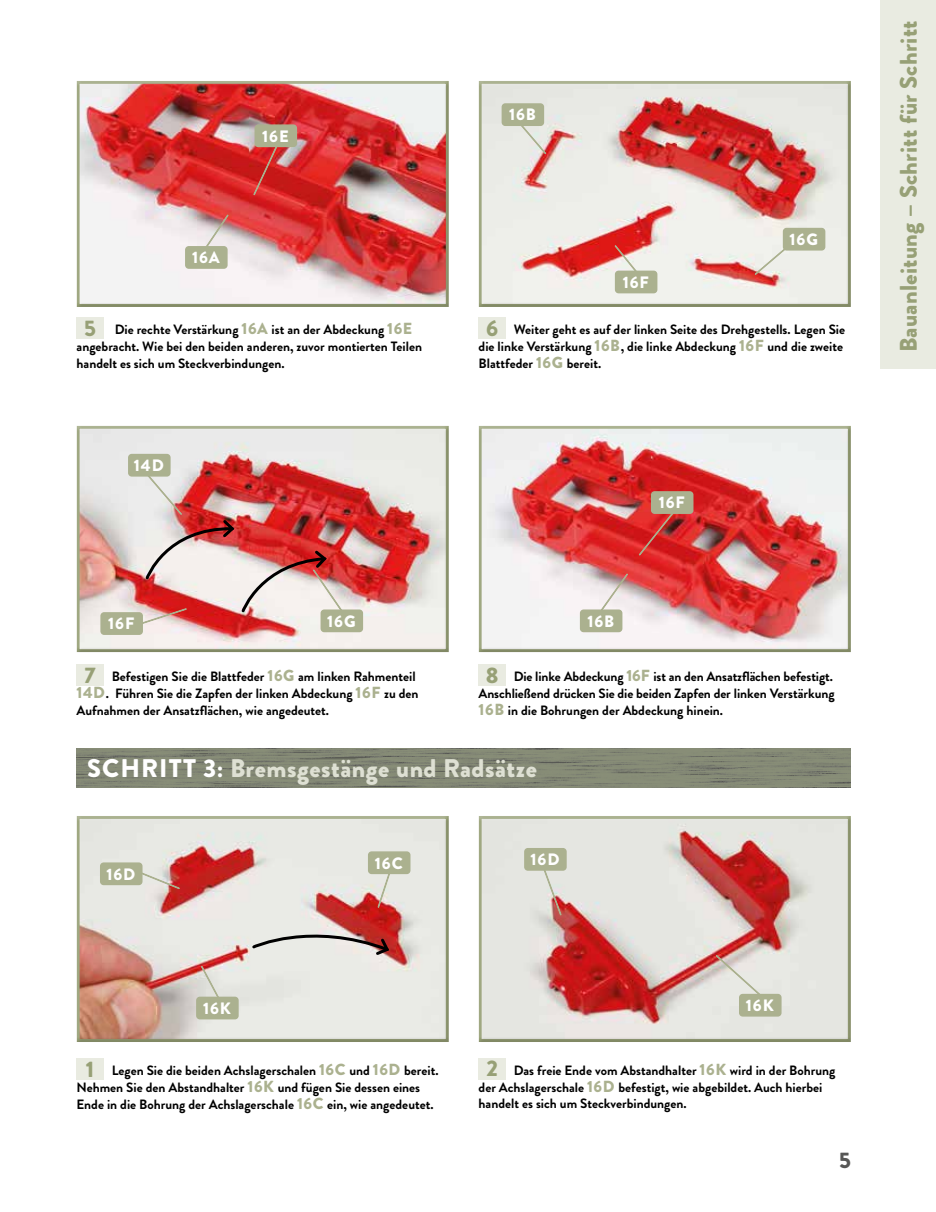
<style>
.page{position:relative;width:936px;height:1212px;background:#fff}
.page>*{position:absolute;margin:0;border:0;box-sizing:border-box;transform-origin:0 0}
.t1{font:900 25.5px "Brandon Grotesque";letter-spacing:.02em;color:#dee0d3}
.t2{font:900 24px "Brandon Grotesque";letter-spacing:.01em;color:#97a076}
.t3{font:900 22.5px "Brandon Grotesque";color:#97a076}
.t4{font:900 22.5px "Brandon Grotesque";color:#575756}
.t5{font:900 16.5px "Brandon Grotesque";letter-spacing:.055em;color:#fff}
.t6{font:700 13.5px/17px "Brandon Grotesque";color:#000}
.s1{font-weight:900;font-size:16.05px;color:#abb18f}
.s2{font-weight:900;font-size:22.5px;color:#97a076}
.s3{color:#fff}
</style>
<div class="page">
<div style="left:880px;top:0;width:55px;height:369px;background:#e9ebe1"></div>
<div style="left:77px;top:664px;width:27px;height:21px;background:#e9ebe1"></div>
<div style="left:478px;top:664px;width:27px;height:21px;background:#e9ebe1"></div>
<div style="left:76px;top:425px;width:375px;height:228px;background:#000;opacity:.15"></div>
<div style="left:478px;top:425px;width:375px;height:228px;background:#000;opacity:.15"></div>
<div style="left:75px;top:80px;width:375px;height:228px;background:#000;opacity:.15"></div>
<div style="left:477px;top:80px;width:376px;height:228px;background:#000;opacity:.15"></div>
<div style="left:77px;top:317px;width:27px;height:21px;background:#e9ebe1"></div>
<div style="left:478px;top:317px;width:27px;height:21px;background:#e9ebe1"></div>
<svg style="left:611px;top:242px;width:36px;height:44px"></svg>
<div style="left:615px;top:271px;width:41px;height:22px;background:#abb18f;border-radius:3px"></div>
<div style="left:615px;top:271px;width:42px;height:22px;border:2px solid #abb18f;border-radius:3px"></div>
<svg style="left:515px;top:120px;width:33px;height:37px"></svg>
<div style="left:502px;top:104px;width:41px;height:21px;background:#abb18f;border-radius:3px"></div>
<div style="left:501px;top:103px;width:43px;height:23px;border:2px solid #abb18f;border-radius:3px"></div>
<svg style="left:752px;top:232px;width:53px;height:46px;background:#ebe4de"></svg>
<div style="left:783px;top:229px;width:41px;height:21px;background:#abb18f;border-radius:3px"></div>
<div style="left:782px;top:228px;width:43px;height:23px;border:2px solid #abb18f;border-radius:3px"></div>
<div style="left:129px;top:455px;width:41px;height:21px;background:#abb18f;border-radius:3px"></div>
<div style="left:128px;top:454px;width:43px;height:23px;border:2px solid #abb18f;border-radius:3px"></div>
<svg style="left:586px;top:571px;width:44px;height:58px"></svg>
<div style="left:580px;top:610px;width:41px;height:21px;background:#abb18f;border-radius:3px"></div>
<div style="left:580px;top:609px;width:42px;height:23px;border:2px solid #abb18f;border-radius:3px"></div>
<svg style="left:636px;top:508px;width:41px;height:50px;background:#ce2a29"></svg>
<div style="left:651px;top:492px;width:41px;height:21px;background:#abb18f;border-radius:3px"></div>
<div style="left:651px;top:491px;width:42px;height:23px;border:2px solid #abb18f;border-radius:3px"></div>
<div style="left:76px;top:815px;width:375px;height:228px;background:#000;opacity:.15"></div>
<div style="left:478px;top:815px;width:375px;height:228px;background:#000;opacity:.15"></div>
<div style="left:77px;top:1058px;width:27px;height:22px;background:#e9ebe1"></div>
<div style="left:478px;top:1058px;width:27px;height:21px;background:#e9ebe1"></div>
<svg style="left:251px;top:921px;width:140px;height:36px;background:#ccafab"></svg>
<svg style="left:376px;top:874px;width:20px;height:37px"></svg>
<div style="left:368px;top:852px;width:41px;height:21px;background:#abb18f;border-radius:3px"></div>
<div style="left:368px;top:851px;width:42px;height:23px;border:2px solid #abb18f;border-radius:3px"></div>
<svg style="left:199px;top:963px;width:27px;height:34px"></svg>
<div style="left:197px;top:997px;width:41px;height:22px;background:#abb18f;border-radius:3px"></div>
<div style="left:196px;top:997px;width:43px;height:22px;border:2px solid #abb18f;border-radius:3px"></div>
<img style="left:77px;top:748px;width:773px;height:40px">
<svg style="left:251px;top:139px;width:31px;height:60px;background:#d02f2e"></svg>
<div style="left:255px;top:125px;width:41px;height:21px;background:#abb18f;border-radius:3px"></div>
<div style="left:254px;top:124px;width:43px;height:23px;border:2px solid #abb18f;border-radius:3px"></div>
<svg style="left:202px;top:213px;width:29px;height:40px"></svg>
<div style="left:186px;top:247px;width:41px;height:21px;background:#abb18f;border-radius:3px"></div>
<div style="left:185px;top:246px;width:42px;height:23px;border:2px solid #abb18f;border-radius:3px"></div>
<div style="left:321px;top:610px;width:41px;height:21px;background:#abb18f;border-radius:3px"></div>
<div style="left:320px;top:609px;width:43px;height:23px;border:2px solid #abb18f;border-radius:3px"></div>
<div style="left:101px;top:613px;width:41px;height:21px;background:#abb18f;border-radius:3px"></div>
<div style="left:100px;top:612px;width:43px;height:23px;border:2px solid #abb18f;border-radius:3px"></div>
<img style="left:132px;top:469px;width:219px;height:159px">
<svg style="left:127px;top:865px;width:56px;height:26px"></svg>
<div style="left:101px;top:863px;width:41px;height:21px;background:#abb18f;border-radius:3px"></div>
<div style="left:100px;top:862px;width:42px;height:23px;border:2px solid #abb18f;border-radius:3px"></div>
<svg style="left:713px;top:952px;width:59px;height:54px;background:#e1d9d4"></svg>
<div style="left:739px;top:994px;width:41px;height:22px;background:#abb18f;border-radius:3px"></div>
<div style="left:739px;top:994px;width:42px;height:22px;border:2px solid #abb18f;border-radius:3px"></div>
<svg style="left:540px;top:871px;width:24px;height:48px"></svg>
<div style="left:525px;top:849px;width:41px;height:21px;background:#abb18f;border-radius:3px"></div>
<div style="left:524px;top:848px;width:42px;height:23px;border:2px solid #abb18f;border-radius:3px"></div>
<p class="t5" style="left:262px;top:124px;width:28px">16E</p>
<p class="t5" style="left:192px;top:246px;width:29px">16A</p>
<p class="t5" style="left:509px;top:103px;width:28px">16B</p>
<p class="t5" style="left:622px;top:270px;width:28px">16F</p>
<p class="t5" style="left:789px;top:228px;width:30px">16G</p>
<p class="t6" style="left:77px;top:321px;width:347px;text-indent:38px">Die rechte Verstärkung <span class="s1">16A</span> ist an der Abdeckung <span class="s1">16E </span>angebracht. Wie bei den beiden anderen, zuvor montierten Teilen handelt es sich um Steckverbindungen.</p>
<p class="t6" style="left:478px;top:321px;width:368px;text-indent:7px"><span class="s2">6</span> Weiter geht es auf der linken Seite des Drehgestells. Legen Sie die linke Verstärkung <span class="s1">16B</span>, die linke Abdeckung <span class="s1">16F</span> und die zweite<br>Blattfeder <span class="s1">16G</span> bereit.</p>
<h3 class="t3" style="left:84px;top:312px;width:13px">5</h3>
<p class="t5" style="left:134px;top:454px;width:31px">14D</p>
<p class="t5" style="left:108px;top:612px;width:28px">16F</p>
<p class="t5" style="left:327px;top:609px;width:30px">16G</p>
<p class="t5" style="left:587px;top:609px;width:28px">16B</p>
<p class="t5" style="left:658px;top:491px;width:28px">16F</p>
<p class="t6" style="left:77px;top:668px;width:343px;text-indent:8px"><span class="s2">7</span> Befestigen Sie die Blattfeder <span class="s1">16G</span> am linken Rahmenteil<br><span class="s1">14D</span>. Führen Sie die Zapfen der linken Abdeckung <span class="s1">16F</span> zu den<br>Aufnahmen der Ansatzflächen, wie angedeutet.</p>
<p class="t6" style="left:478px;top:668px;width:357px;text-indent:7px"><span class="s2">8</span> Die linke Abdeckung <span class="s1">16F</span> ist an den Ansatzflächen befestigt.<br>Anschließend drücken Sie die beiden Zapfen der linken Verstärkung<br><span class="s1">16B</span> in die Bohrungen der Abdeckung hinein.</p>
<h1 class="t1" style="left:87px;top:750px;width:451px"><span class="s3">SCHRITT 3:</span> Bremsgestänge und Radsätze</h1>
<p class="t5" style="left:106px;top:862px;width:30px">16D</p>
<p class="t5" style="left:203px;top:996px;width:29px">16K</p>
<p class="t5" style="left:375px;top:851px;width:29px">16C</p>
<p class="t5" style="left:530px;top:848px;width:30px">16D</p>
<p class="t5" style="left:746px;top:993px;width:29px">16K</p>
<p class="t6" style="left:77px;top:1062px;width:363px;text-indent:9px"><span class="s2">1</span> Legen Sie die beiden Achslagerschalen <span class="s1">16C</span> und <span class="s1">16D</span> bereit.<br>Nehmen Sie den Abstandhalter <span class="s1">16K</span> und fügen Sie dessen eines<br>Ende in die Bohrung der Achslagerschale <span class="s1">16C</span> ein, wie angedeutet.</p>
<p class="t6" style="left:478px;top:1061px;width:358px;text-indent:8px"><span class="s2">2</span> Das freie Ende vom Abstandhalter <span class="s1">16K</span> wird in der Bohrung der Achslagerschale <span class="s1">16D</span> befestigt, wie abgebildet. Auch hierbei handelt es sich um Steckverbindungen.</p>
<h3 class="t4" style="left:839px;top:1144px;width:13px">5</h3>
<h2 class="t2" style="left:891px;top:352px;width:333px;rotate:-90deg">Bauanleitung – Schritt für Schritt</h2>
</div>
